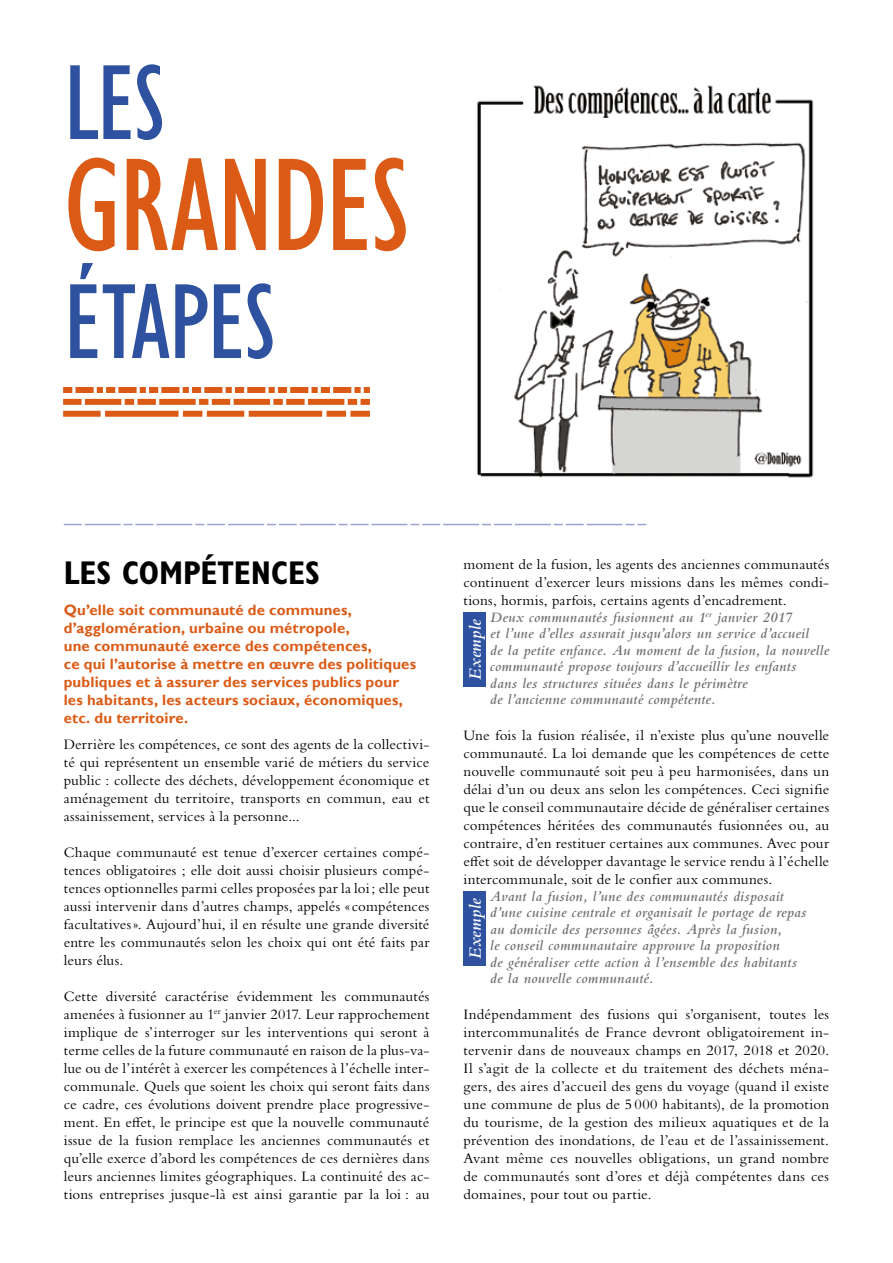
<style>
.page{position:relative;width:893px;height:1263px;background:#fff}
.page>*{position:absolute;margin:0;border:0;box-sizing:border-box;transform-origin:0 0}
.t1{font:condensed 136.5px "Gill Sans Std";letter-spacing:-.015em;color:#db5b16}
.t2{font:condensed 110.25px "Gill Sans Std";letter-spacing:-.02em;color:#2f52a0}
.t3{font:700 condensed 33px "Gill Sans Std";color:#000}
.t4{font:italic 600 18px "Bembo Std";letter-spacing:.005em;color:#fff}
.t5{font:15px/18px "Bembo Std";letter-spacing:.01em;color:#000;text-align:justify}
.t6{font:italic 600 15px/16.5px "Bembo Std";letter-spacing:.02em;color:#706f6f}
.t7{font:700 15px/18px "Gill Sans";letter-spacing:.01em;color:#db5b16}
</style>
<div class="page">
<img style="left:476px;top:85px;width:338px;height:393px">
<svg style="left:63px;top:387px;width:307px;height:6px"></svg>
<svg style="left:63px;top:399px;width:307px;height:6px"></svg>
<svg style="left:63px;top:411px;width:307px;height:6px"></svg>
<svg style="left:64px;top:524px;width:582px;height:1px"></svg>
<div style="left:463px;top:612px;width:23px;height:74px;background:#2f52a0"></div>
<div style="left:463px;top:891px;width:23px;height:74px;background:#2f52a0"></div>
<h2 class="t2" style="left:64px;top:43px;width:103px">LES</h2>
<h1 class="t1" style="left:64px;top:132px;width:347px">GRANDES</h1>
<h2 class="t2" style="left:64px;top:262px;width:213px">ÉTAPES</h2>
<h3 class="t3" style="left:64px;top:553px;width:257px">LES COMPÉTENCES</h3>
<p class="t7" style="left:64px;top:601px;width:354px">Qu’elle soit communauté de communes, d’agglomération, urbaine ou métropole,<br>une communauté exerce des compétences,<br>ce qui l’autorise à mettre en œuvre des politiques publiques et à assurer des services publics pour les habitants, les acteurs sociaux, économiques, etc. du territoire.</p>
<p class="t5" style="left:64px;top:735px;width:367px">Derrière les compétences, ce sont des agents de la collectivi&shy;té qui représentent un ensemble varié de métiers du service public : collecte des déchets, développement économique et aménagement du territoire, transports en commun, eau et assainissement, services à la personne...</p>
<p class="t5" style="left:64px;top:843px;width:367px">Chaque communauté est tenue d’exercer certaines compé&shy;tences obligatoires ; elle doit aussi choisir plusieurs compé&shy;tences optionnelles parmi celles proposées par la loi; elle peut aussi intervenir dans d’autres champs, appelés « compétences facultatives». Aujourd’hui, il en résulte une grande diversité entre les communautés selon les choix qui ont été faits par leurs élus.</p>
<p class="t5" style="left:64px;top:987px;width:367px">Cette diversité caractérise évidemment les communautés amenées à fusionner au 1<sup>er</sup> janvier 2017. Leur rapprochement implique de s’interroger sur les interventions qui seront à terme celles de la future communauté en raison de la plus-va&shy;lue ou de l’intérêt à exercer les compétences à l’échelle inter&shy;communale. Quels que soient les choix qui seront faits dans ce cadre, ces évolutions doivent prendre place progressive&shy;ment. En effet, le principe est que la nouvelle communauté issue de la fusion remplace les anciennes communautés et qu’elle exerce d’abord les compétences de ces dernières dans leurs anciennes limites géographiques. La continuité des ac&shy;tions entreprises jusque-là est ainsi garantie par la loi : au</p>
<p class="t5" style="left:463px;top:555px;width:367px">moment de la fusion, les agents des anciennes communautés continuent d’exercer leurs missions dans les mêmes condi&shy;tions, hormis, parfois, certains agents d’encadrement.</p>
<p class="t4" style="left:465px;top:680px;width:63px;rotate:-90deg">Exemple</p>
<p class="t6" style="left:490px;top:609px;width:340px">Deux communautés fusionnent au 1<sup>er</sup> janvier 2017<br>et l’une d’elles assurait jusqu’alors un service d’accueil<br>de la petite enfance. Au moment de la fusion, la nouvelle communauté propose toujours d’accueillir les enfants<br>dans les structures situées dans le périmètre<br>de l’ancienne communauté compétente.</p>
<p class="t5" style="left:463px;top:726px;width:367px">Une fois la fusion réalisée, il n’existe plus qu’une nouvelle communauté. La loi demande que les compétences de cette nouvelle communauté soit peu à peu harmonisées, dans un délai d’un ou deux ans selon les compétences. Ceci signifie que le conseil communautaire décide de généraliser certaines compétences héritées des communautés fusionnées ou, au contraire, d’en restituer certaines aux communes. Avec pour effet soit de développer davantage le service rendu à l’échelle intercommunale, soit de le confier aux communes.</p>
<p class="t4" style="left:465px;top:959px;width:63px;rotate:-90deg">Exemple</p>
<p class="t6" style="left:490px;top:888px;width:318px">Avant la fusion, l’une des communautés disposait d’une cuisine centrale et organisait le portage de repas au domicile des personnes âgées. Après la fusion,<br>le conseil communautaire approuve la proposition<br>de généraliser cette action à l’ensemble des habitants de la nouvelle communauté.</p>
<p class="t5" style="left:463px;top:1005px;width:367px">Indépendamment des fusions qui s’organisent, toutes les intercommunalités de France devront obligatoirement in&shy;tervenir dans de nouveaux champs en 2017, 2018 et 2020.<br>Il s’agit de la collecte et du traitement des déchets ména&shy;gers, des aires d’accueil des gens du voyage (quand il existe une commune de plus de 5 000 habitants), de la promotion du tourisme, de la gestion des milieux aquatiques et de la prévention des inondations, de l’eau et de l’assainissement.<br>Avant même ces nouvelles obligations, un grand nombre de communautés sont d’ores et déjà compétentes dans ces domaines, pour tout ou partie.</p>
</div>
